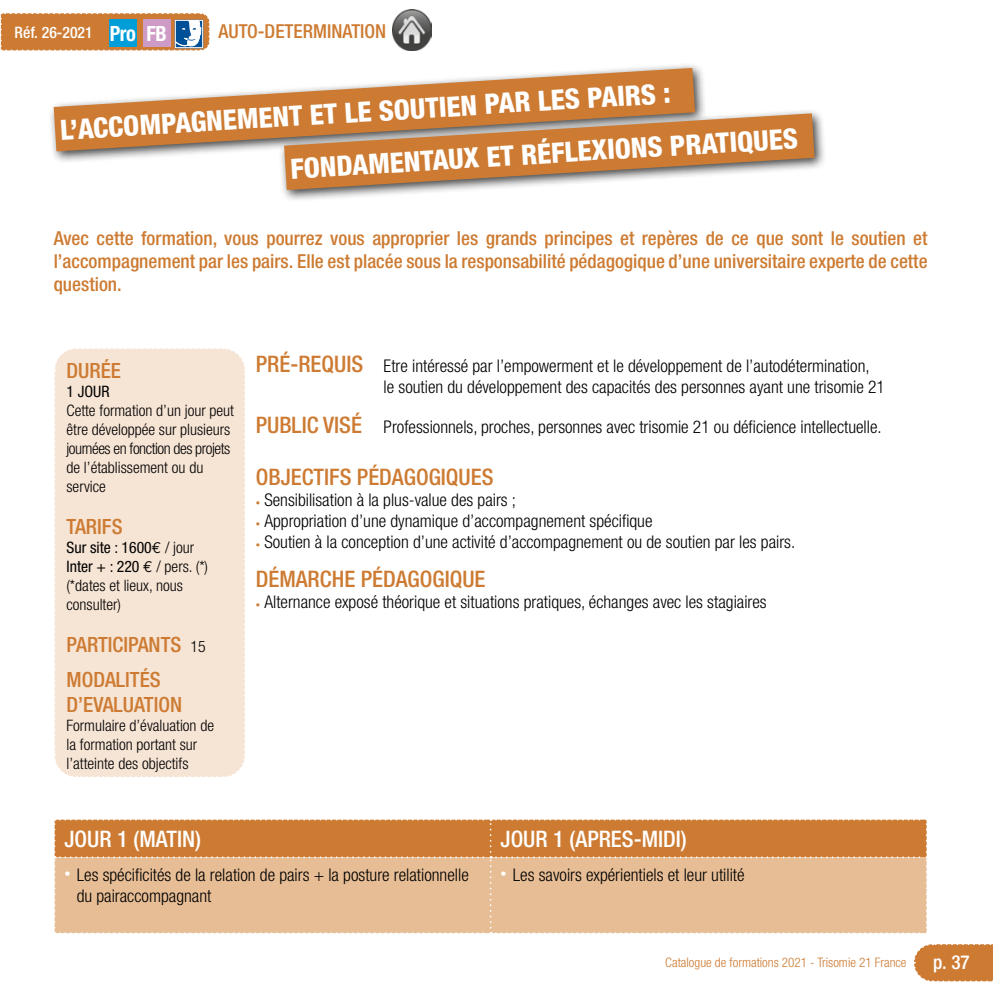
<style>
.page{position:relative;width:993px;height:993px;background:#fff}
.page>*{position:absolute;margin:0;border:0;box-sizing:border-box;transform-origin:0 0}
.t1{font:800 condensed 28px/54.2px "Helvetica Neue";color:#fff}
.t2{font:500 condensed 22.75px "Helvetica Neue";color:#cd7b32}
.t3{font:500 condensed 22.75px "Helvetica Neue";color:#fff}
.t4{font:500 condensed 21px/35.2px "Helvetica Neue";color:#cd7b32}
.t5{font:500 condensed 19.25px/23.1px "Helvetica Neue";color:#cd7b32;text-align:justify}
.t6{font:500 condensed 19.25px "Helvetica Neue";color:#fff}
.t7{font:300 condensed 17.5px/21px "Helvetica Neue";color:#000}
.t8{font:300 condensed 15.75px/18.9px "Helvetica Neue";color:#000}
.t9{font:500 condensed 15.75px "Helvetica Neue";color:#fff}
.t10{font:condensed 15.75px "Helvetica Neue";color:#000}
.t11{font:300 condensed 13.12px "Helvetica Neue";color:#cd7b32}
.s1{font-weight:700;font-size:21px}
.s2{font-weight:400}
.s3{font-family:"Euro Mono";font-weight:400;font-stretch:normal}
.s4{font-weight:300;font-size:15.75px;color:#000}
.s5{font-weight:500;font-size:22.75px;color:#cd7b32}
.s6{font-size:8.75px;color:#cd7b32}
</style>
<div class="page">
<svg style="left:914px;top:944px;width:79px;height:38px;background:#d18643"></svg>
<svg style="left:0;top:13px;width:210px;height:38px;background:#c7864d"></svg>
<div style="left:175px;top:20px;width:28px;height:28px;border:1px solid #fff"></div>
<div style="left:143px;top:19px;width:28px;height:28px;background:#ce9bc6"></div>
<div style="left:109px;top:19px;width:28px;height:28px;background:#009ed9"></div>
<svg style="left:54px;top:819px;width:873px;height:114px;background:#dea876"></svg>
<div style="left:54px;top:348px;width:191px;height:429px;background:#f6e4d5"></div>
<div style="left:48px;top:62px;width:659px;height:102px;background:#000;opacity:.75"></div>
<svg style="left:54px;top:68px;width:640px;height:83px;fill:#cd7b32"></svg>
<div style="left:278px;top:108px;width:548px;height:94px;background:#000;opacity:.75"></div>
<svg style="left:284px;top:113px;width:530px;height:77px;background:#c9915e"></svg>
<img style="left:392px;top:10px;width:40px;height:40px">
<p class="t9" style="left:15px;top:23px;width:154px">Réf. 26-2021 <span class="s1">Pro FB</span></p>
<p class="t5" style="left:218px;top:19px;width:169px">AUTO-DETERMINATION</p>
<h1 class="t1" style="left:285px;top:89px;width:509px;text-indent:-227px;rotate:-4deg">L’ACCOMPAGNEMENT ET LE SOUTIEN PAR LES PAIRS :<br>FONDAMENTAUX ET RÉFLEXIONS PRATIQUES</h1>
<p class="t5" style="left:54px;top:226px;width:875px">Avec cette formation, vous pourrez vous approprier les grands principes et repères de ce que sont le soutien et l’accompagnement par les pairs. Elle est placée sous la responsabilité pédagogique d’une universitaire experte de cette question.</p>
<p class="t4" style="left:66px;top:353px;width:56px">DURÉE</p>
<p class="t10" style="left:66px;top:382px;width:45px">1 JOUR</p>
<p class="t8" style="left:66px;top:401px;width:169px">Cette formation d’un jour peut être développée sur plusieurs journées en fonction des projets de l’établissement ou du service</p>
<p class="t4" style="left:66px;top:508px;width:58px">TARIFS</p>
<p class="t8" style="left:66px;top:537px;width:143px"><span class="s2">Sur site : 1600</span><span class="s3">€</span> / jour<br><span class="s2">Inter + : 220</span> <span class="s3">€</span> / pers. (*) (*dates et lieux, nous consulter)</p>
<p class="t4" style="left:66px;top:626px;width:141px">PARTICIPANTS <span class="s4">15<br></span>MODALITÉS</p>
<p class="t4" style="left:66px;top:686px;width:117px">D’EVALUATION</p>
<p class="t8" style="left:66px;top:716px;width:149px">Formulaire d’évaluation de la formation portant sur l’atteinte des objectifs</p>
<p class="t7" style="left:383px;top:355px;width:502px;text-indent:-128px"><span class="s5">PRÉ-REQUIS</span> Etre intéressé par l’empowerment et le développement de l’autodétermination,<br>le soutien du développement des capacités des personnes ayant une trisomie 21</p>
<p class="t7" style="left:256px;top:416px;width:627px"><span class="s5">PUBLIC VISÉ</span> Professionnels, proches, personnes avec trisomie 21 ou déficience intellectuelle.</p>
<h2 class="t2" style="left:256px;top:463px;width:239px">OBJECTIFS PÉDAGOGIQUES</h2>
<p class="t7" style="left:256px;top:489px;width:262px"><span class="s6">•</span> Sensibilisation à la plus-value des pairs ;</p>
<p class="t7" style="left:256px;top:510px;width:398px"><span class="s6">•</span> Appropriation d’une dynamique d’accompagnement spécifique</p>
<p class="t7" style="left:256px;top:531px;width:540px"><span class="s6">•</span> Soutien à la conception d’une activité d’accompagnement ou de soutien par les pairs.</p>
<h2 class="t2" style="left:256px;top:565px;width:231px">DÉMARCHE PÉDAGOGIQUE</h2>
<p class="t7" style="left:256px;top:591px;width:512px"><span class="s6">•</span> Alternance exposé théorique et situations pratiques, échanges avec les stagiaires</p>
<h2 class="t3" style="left:64px;top:825px;width:138px">JOUR 1 (MATIN)</h2>
<h2 class="t3" style="left:500px;top:825px;width:188px">JOUR 1 (APRES-MIDI)</h2>
<p class="t7" style="left:77px;top:864px;width:393px;text-indent:-12px"><sup>•</sup> Les spécificités de la relation de pairs + la posture relationnelle du pairaccompagnant</p>
<p class="t7" style="left:500px;top:864px;width:245px"><sup>•</sup> Les savoirs expérientiels et leur utilité</p>
<p class="t11" style="left:665px;top:954px;width:243px">Catalogue de formations 2021 - Trisomie 21 France</p>
<p class="t6" style="left:932px;top:950px;width:38px">p. 37</p>
</div>
